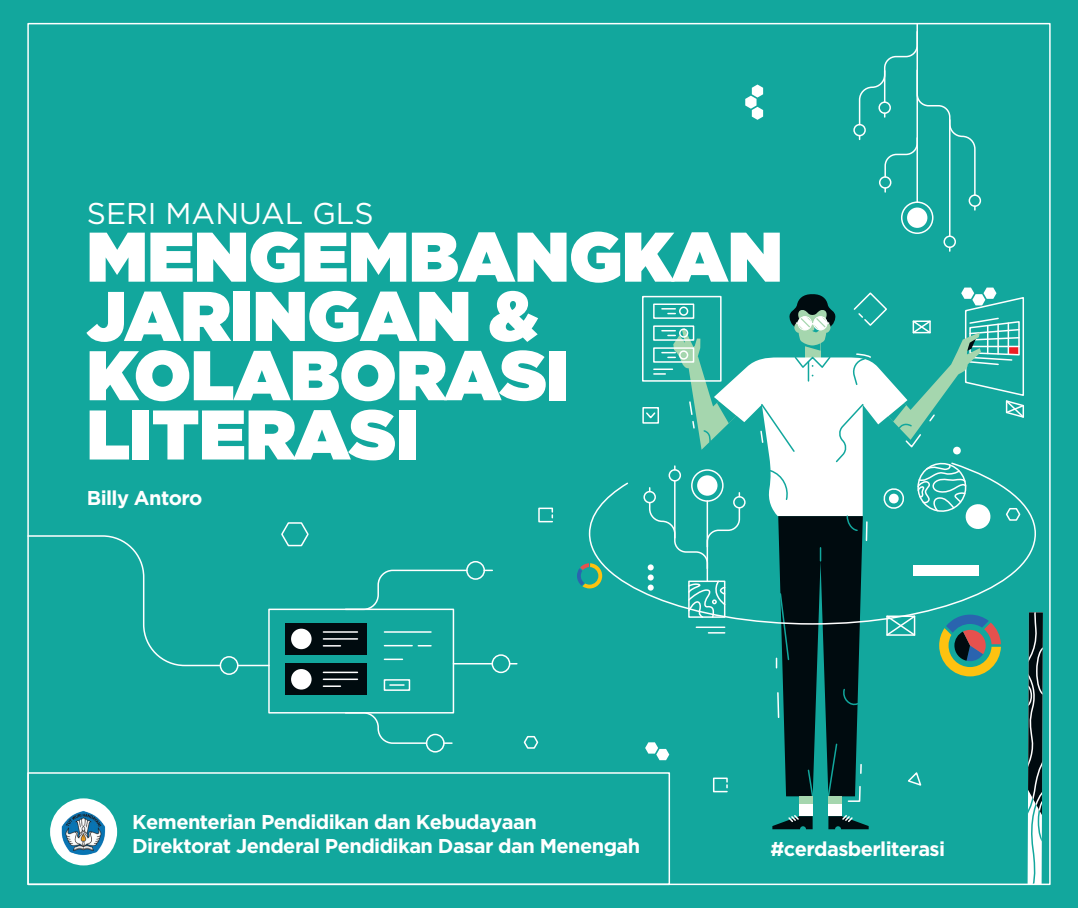
<style>
.page{position:relative;width:1078px;height:908px;background:#fff}
.page>*{position:absolute;margin:0;border:0;box-sizing:border-box;transform-origin:0 0}
.t1{font:900 70px/59.2px "Gotham";color:#fff}
.t2{font:30px "Gotham";color:#fff}
.t3{font:700 20px/24px "Gotham";letter-spacing:-.03em;color:#fff}
</style>
<div class="page">
<div style="left:0;top:0;width:1077px;height:907px;background:#12a79d"></div>
<div style="left:27px;top:771px;width:643px;height:113px;border:2px solid #fff"></div>
<svg style="left:281px;top:522px;width:28px;height:25px"></svg>
<svg style="left:523px;top:735px;width:16px;height:14px"></svg>
<svg style="left:745px;top:84px;width:18px;height:36px"></svg>
<svg style="left:538px;top:507px;width:15px;height:16px"></svg>
<div style="left:642px;top:296px;width:79px;height:85px;border:2px solid #fff"></div>
<div style="left:642px;top:407px;width:17px;height:16px;border:2px solid #fff"></div>
<svg style="left:577px;top:563px;width:11px;height:25px"></svg>
<svg style="left:588px;top:482px;width:56px;height:112px"></svg>
<div style="left:268px;top:608px;width:186px;height:105px;border:2px solid #fff"></div>
<svg style="left:418px;top:645px;width:13px;height:1px"></svg>
<hr style="left:384px;top:631px;width:47px;height:1px;background:#fff">
<hr style="left:384px;top:644px;width:28px;height:2px;background:#fff">
<svg style="left:384px;top:658px;width:18px;height:1px"></svg>
<div style="left:383px;top:678px;width:27px;height:12px;border:2px solid #fff"></div>
<svg style="left:390px;top:684px;width:14px;height:1px"></svg>
<div style="left:285px;top:623px;width:81px;height:31px;background:#000b0f"></div>
<div style="left:291px;top:628px;width:20px;height:21px;background:#fff;border-radius:50%"></div>
<hr style="left:323px;top:631px;width:34px;height:1px;background:#fff">
<hr style="left:323px;top:638px;width:34px;height:1px;background:#fff">
<svg style="left:323px;top:645px;width:17px;height:1px"></svg>
<div style="left:285px;top:663px;width:81px;height:31px;background:#000b0f"></div>
<div style="left:291px;top:668px;width:20px;height:21px;background:#fff;border-radius:50%"></div>
<hr style="left:323px;top:671px;width:34px;height:1px;background:#fff">
<hr style="left:323px;top:678px;width:34px;height:1px;background:#fff">
<svg style="left:323px;top:685px;width:17px;height:1px"></svg>
<svg style="left:30px;top:535px;width:190px;height:131px"></svg>
<hr style="left:238px;top:664px;width:31px;height:2px;background:#fff">
<div style="left:220px;top:655px;width:18px;height:19px;border:2px solid #fff;border-radius:50%"></div>
<div style="left:466px;top:560px;width:19px;height:19px;border:2px solid #fff;border-radius:50%"></div>
<svg style="left:344px;top:568px;width:124px;height:42px"></svg>
<svg style="left:484px;top:569px;width:8px;height:2px"></svg>
<div style="left:426px;top:733px;width:18px;height:19px;border:2px solid #fff;border-radius:50%"></div>
<svg style="left:344px;top:711px;width:84px;height:33px"></svg>
<hr style="left:453px;top:662px;width:39px;height:2px;background:#fff">
<div style="left:491px;top:654px;width:19px;height:18px;border:2px solid #fff;border-radius:50%"></div>
<hr style="left:916px;top:24px;width:1px;height:178px;background:#fff">
<div style="left:943px;top:235px;width:12px;height:13px;border:2px solid #fff;border-radius:50%"></div>
<div style="left:968px;top:194px;width:12px;height:13px;border:2px solid #fff;border-radius:50%"></div>
<div style="left:853px;top:124px;width:12px;height:12px;border:2px solid #fff;border-radius:50%"></div>
<svg style="left:857px;top:30px;width:119px;height:208px"></svg>
<div style="left:906px;top:207px;width:21px;height:21px;background:#fff;border-radius:50%"></div>
<svg style="left:644px;top:287px;width:398px;height:594px"></svg>
<div style="left:50px;top:798px;width:67px;height:67px;background:#fff;border-radius:50%"></div>
<img style="left:60px;top:807px;width:47px;height:47px">
<h2 class="t2" style="left:87px;top:194px;width:288px">SERI MANUAL GLS</h2>
<h1 class="t1" style="left:87px;top:226px;width:697px">MENGEMBANGKAN<br>JARINGAN &amp;<br>KOLABORASI<br>LITERASI</h1>
<p class="t3" style="left:87px;top:485px;width:117px">Billy Antoro</p>
<p class="t3" style="left:132px;top:809px;width:509px">Kementerian Pendidikan dan Kebudayaan<br>Direktorat Jenderal Pendidikan Dasar dan Menengah</p>
<p class="t3" style="left:770px;top:836px;width:176px">#cerdasberliterasi</p>
</div>
